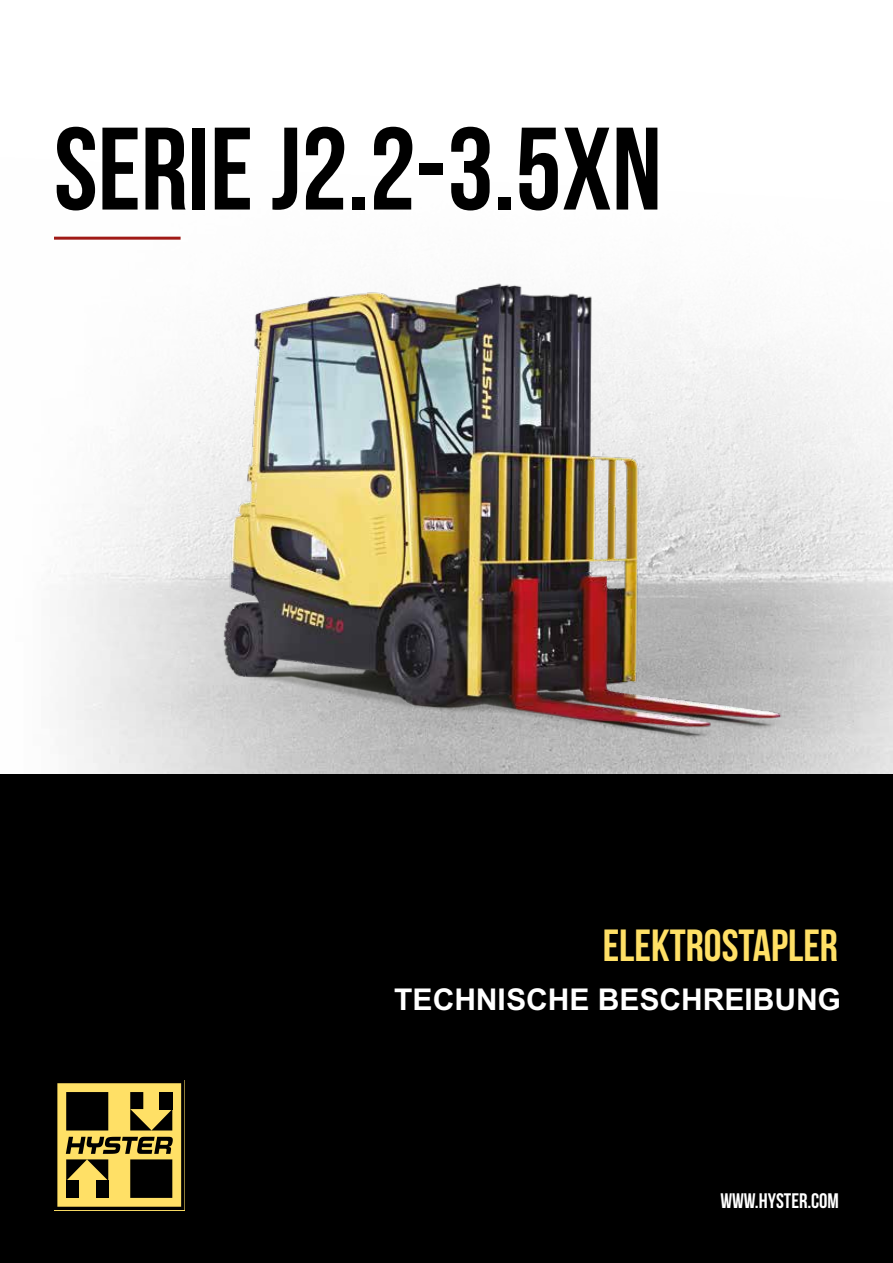
<style>
.page{position:relative;width:893px;height:1263px;background:#fff}
.page>*{position:absolute;margin:0;border:0;box-sizing:border-box;transform-origin:0 0}
.t1{font:117px "Bebas Neue";color:#000}
.t2{font:45px "Bebas Neue";color:#ffe066}
.t3{font:700 30px "Arial MT Std";color:#fff}
.t4{font:21px "Bebas Neue";color:#fff}
</style>
<div class="page">
<img style="left:54px;top:236px;width:839px;height:538px">
<div style="left:0;top:774px;width:893px;height:489px;background:#000"></div>
<svg style="left:57px;top:1083px;width:125px;height:124px"></svg>
<div style="left:66px;top:1092px;width:42px;height:38px;background:#000"></div>
<hr style="left:54px;top:237px;width:127px;height:3px;background:#a01a16">
<img style="left:154px;top:246px;width:652px;height:500px">
<h1 class="t1" style="left:54px;top:105px;width:609px">SERIE J2.2-3.5XN</h1>
<h2 class="t2" style="left:603px;top:921px;width:237px">ELEKTROSTAPLER</h2>
<p class="t3" style="left:394px;top:982px;width:448px">TECHNISCHE BESCHREIBUNG</p>
<p class="t4" style="left:720px;top:1189px;width:120px">WWW.HYSTER.COM</p>
</div>
